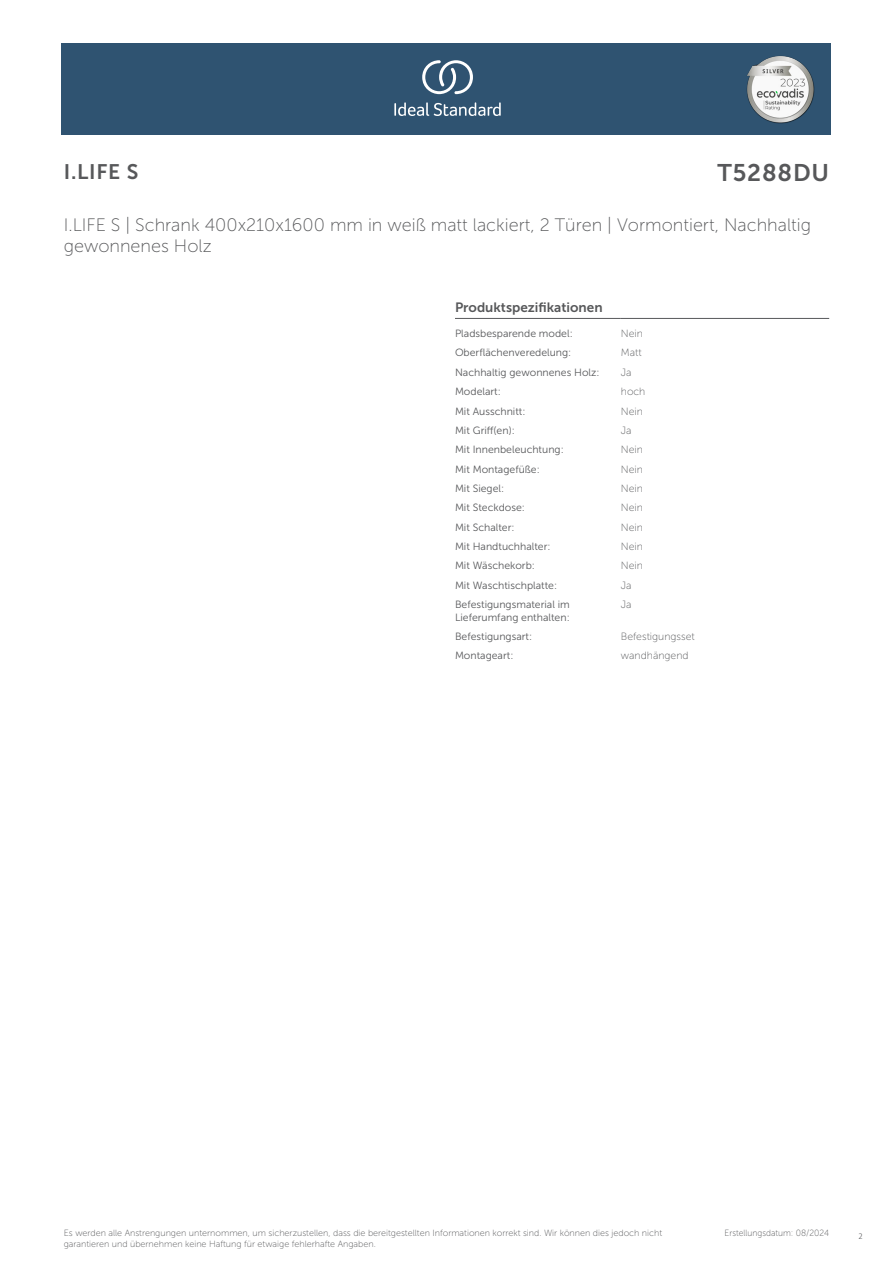
<style>
.page{position:relative;width:893px;height:1263px;background:#fff}
.page>*{position:absolute;margin:0;border:0;box-sizing:border-box;transform-origin:0 0}
.ID{font:24px "Museo Sans 700";letter-spacing:.035em;color:#57585a}
.SUITE_NAME{font:21px "Museo Sans 700";color:#57585a}
.Product_description__L3{font:18px/21.6px "Museo Sans 100";color:#57585a}
.head_9pt{font:13.5px "Museo Sans 700";color:#57585a}
.head_general{font:10.5px/12.6px "Museo Sans 300";color:#57585a}
.value_general{font:10.5px "Museo Sans 100";color:#57585a}
.Disclaimer{font:9px/10.8px "Museo Sans 100";color:#57585a}
.Date_created{font:9px "Museo Sans 100";color:#57585a;scale:.95 1}
.t1{font:300 9px "Calibri";color:#57585a;scale:.95 1}
</style>
<div class="page">
<div style="left:62px;top:43px;width:769px;height:91px;background:#2f5371"></div>
<hr style="left:455px;top:318px;width:166px;height:1px;background:#57585a">
<hr style="left:621px;top:318px;width:208px;height:1px;background:#57585a">
<svg style="left:394px;top:102px;width:107px;height:14px"></svg>
<svg style="left:422px;top:60px;width:51px;height:34px"></svg>
<img style="left:746px;top:56px;width:68px;height:67px">
<p class="SUITE_NAME" style="left:64px;top:160px;width:76px">I.LIFE S</p>
<p class="ID" style="left:717px;top:160px;width:113px">T5288DU</p>
<p class="Product_description__L3" style="left:64px;top:214px;width:749px">I.LIFE S | Schrank 400x210x1600 mm in weiß matt lackiert, 2 Türen | Vormontiert, Nachhaltig gewonnenes Holz</p>
<p class="head_9pt" style="left:455px;top:300px;width:149px">Produktspezifikationen</p>
<p class="head_general" style="left:455px;top:327px;width:119px">Pladsbesparende model:</p>
<p class="value_general" style="left:621px;top:328px;width:24px">Nein</p>
<p class="head_general" style="left:455px;top:347px;width:118px">Oberflächenveredelung:</p>
<p class="value_general" style="left:621px;top:347px;width:22px">Matt</p>
<p class="head_general" style="left:455px;top:366px;width:146px">Nachhaltig gewonnenes Holz:</p>
<p class="value_general" style="left:621px;top:367px;width:12px">Ja</p>
<p class="head_general" style="left:455px;top:385px;width:47px">Modelart:</p>
<p class="value_general" style="left:621px;top:386px;width:26px">hoch</p>
<p class="head_general" style="left:455px;top:405px;width:72px">Mit Ausschnitt:</p>
<p class="value_general" style="left:621px;top:405px;width:24px">Nein</p>
<p class="head_general" style="left:455px;top:424px;width:61px">Mit Griff(en):</p>
<p class="value_general" style="left:621px;top:425px;width:12px">Ja</p>
<p class="head_general" style="left:455px;top:443px;width:110px">Mit Innenbeleuchtung:</p>
<p class="value_general" style="left:621px;top:444px;width:24px">Nein</p>
<p class="head_general" style="left:455px;top:463px;width:86px">Mit Montagefüße:</p>
<p class="value_general" style="left:621px;top:463px;width:24px">Nein</p>
<p class="head_general" style="left:455px;top:482px;width:51px">Mit Siegel:</p>
<p class="value_general" style="left:621px;top:483px;width:24px">Nein</p>
<p class="head_general" style="left:455px;top:501px;width:71px">Mit Steckdose:</p>
<p class="value_general" style="left:621px;top:502px;width:24px">Nein</p>
<p class="head_general" style="left:455px;top:521px;width:61px">Mit Schalter:</p>
<p class="value_general" style="left:621px;top:521px;width:24px">Nein</p>
<p class="head_general" style="left:455px;top:540px;width:97px">Mit Handtuchhalter:</p>
<p class="value_general" style="left:621px;top:541px;width:24px">Nein</p>
<p class="head_general" style="left:455px;top:560px;width:81px">Mit Wäschekorb:</p>
<p class="value_general" style="left:621px;top:560px;width:24px">Nein</p>
<p class="head_general" style="left:455px;top:579px;width:104px">Mit Waschtischplatte:</p>
<p class="value_general" style="left:621px;top:580px;width:12px">Ja</p>
<p class="head_general" style="left:455px;top:598px;width:116px">Befestigungsmaterial im<br>Lieferumfang enthalten:</p>
<p class="value_general" style="left:621px;top:599px;width:12px">Ja</p>
<p class="head_general" style="left:455px;top:630px;width:79px">Befestigungsart:</p>
<p class="value_general" style="left:621px;top:631px;width:75px">Befestigungsset</p>
<p class="head_general" style="left:455px;top:650px;width:60px">Montageart:</p>
<p class="value_general" style="left:621px;top:650px;width:69px">wandhängend</p>
<p class="Disclaimer" style="left:64px;top:1227px;width:600px">Es werden alle Anstrengungen unternommen, um sicherzustellen, dass die bereitgestellten Informationen korrekt sind. Wir können dies jedoch nicht garantieren und übernehmen keine Haftung für etwaige fehlerhafte Angaben.</p>
<p class="Date_created" style="left:725px;top:1228px;width:112px">Erstellungsdatum: 08/2024</p>
<p class="t1" style="left:858px;top:1230px;width:6px">2</p>
</div>
